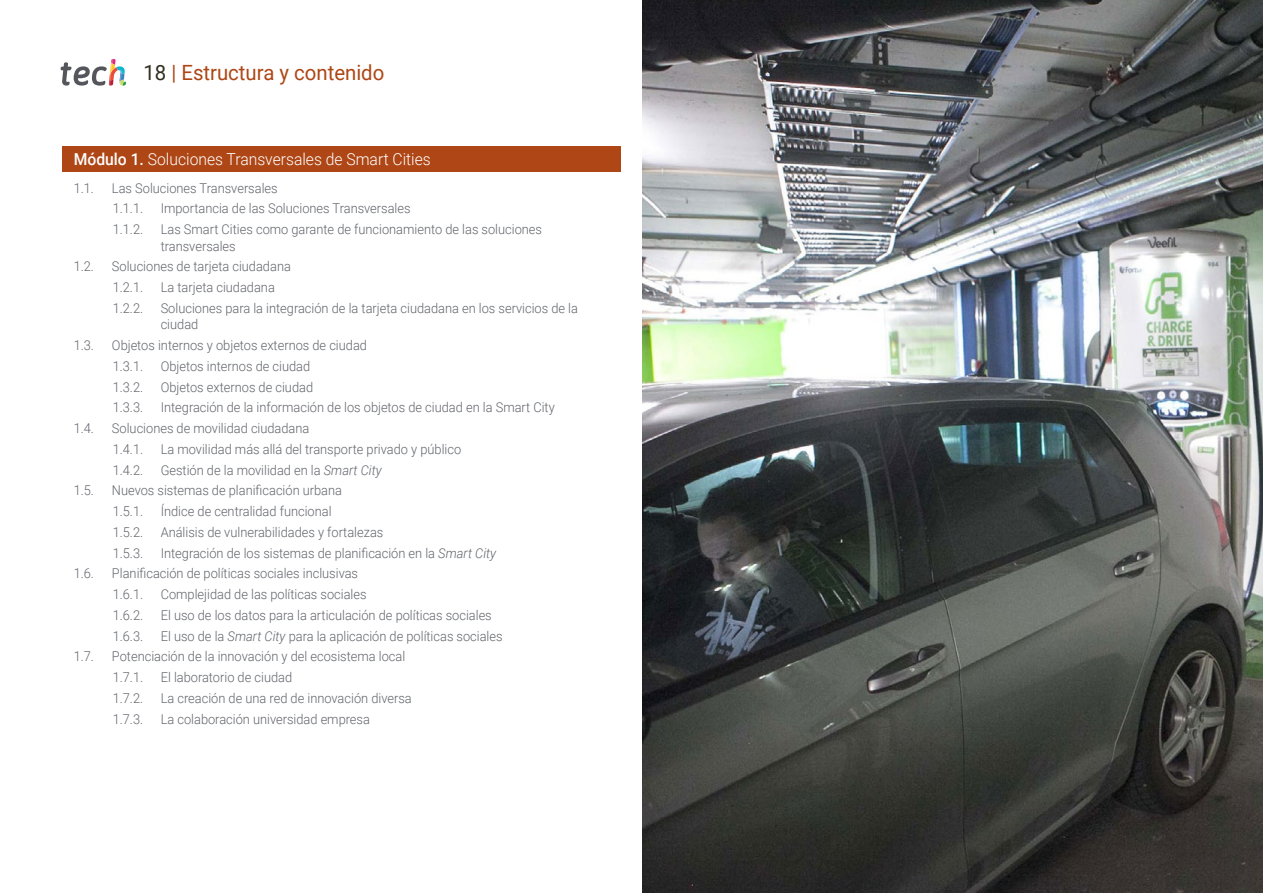
<style>
.page{position:relative;width:1263px;height:893px;background:#fff}
.page>*{position:absolute;margin:0;border:0;box-sizing:border-box;transform-origin:0 0}
.t1{font:21px "Roboto";color:#ae4615}
.t2{font:300 16.5px "Roboto";color:#fff;scale:.95 1}
.t3{font:300 13.5px/20.7px "Roboto";color:#61646a;scale:.95 1}
.s1{color:#312e20}
.s2{font-weight:500}
.s3{font-style:italic}
</style>
<div class="page">
<div style="left:63px;top:147px;width:558px;height:25px;background:#ae4615"></div>
<svg style="left:61px;top:59px;width:65px;height:27px"></svg>
<img style="left:642px;top:0;width:621px;height:893px">
<h1 class="t1" style="left:144px;top:57px;width:242px"><span class="s1">18</span> | Estructura y contenido</h1>
<p class="t2" style="left:74px;top:148px;width:377px"><span class="s2">Módulo 1.</span> Soluciones Transversales de Smart Cities</p>
<p class="t3" style="left:74px;top:177px;width:23px">1.1.</p>
<p class="t3" style="left:112px;top:177px;width:176px">Las Soluciones Transversales<br>1.1.1.</p>
<p class="t3" style="left:161px;top:198px;width:265px">Importancia de las Soluciones Transversales</p>
<p class="t3" style="left:113px;top:218px;width:34px">1.1.2.</p>
<p class="t3" style="left:161px;top:221px;width:403px;line-height:16.5px">Las Smart Cities como garante de funcionamiento de las soluciones transversales</p>
<p class="t3" style="left:74px;top:256px;width:23px">1.2.</p>
<p class="t3" style="left:112px;top:256px;width:190px">Soluciones de tarjeta ciudadana<br>1.2.1.</p>
<p class="t3" style="left:161px;top:276px;width:122px">La tarjeta ciudadana</p>
<p class="t3" style="left:113px;top:297px;width:34px">1.2.2.</p>
<p class="t3" style="left:161px;top:299px;width:441px;line-height:16.5px">Soluciones para la integración de la tarjeta ciudadana en los servicios de la ciudad</p>
<p class="t3" style="left:74px;top:334px;width:23px">1.3.</p>
<p class="t3" style="left:112px;top:334px;width:270px">Objetos internos y objetos externos de ciudad<br>1.3.1.</p>
<p class="t3" style="left:161px;top:355px;width:159px">Objetos internos de ciudad</p>
<p class="t3" style="left:113px;top:376px;width:34px">1.3.2.</p>
<p class="t3" style="left:161px;top:376px;width:162px">Objetos externos de ciudad</p>
<p class="t3" style="left:113px;top:397px;width:34px">1.3.3.</p>
<p class="t3" style="left:161px;top:397px;width:416px">Integración de la información de los objetos de ciudad en la Smart City</p>
<p class="t3" style="left:74px;top:417px;width:23px">1.4.</p>
<p class="t3" style="left:112px;top:417px;width:209px">Soluciones de movilidad ciudadana<br>1.4.1.</p>
<p class="t3" style="left:161px;top:438px;width:318px">La movilidad más allá del transporte privado y público</p>
<p class="t3" style="left:113px;top:459px;width:34px">1.4.2.</p>
<p class="t3" style="left:161px;top:459px;width:234px">Gestión de la movilidad en la <span class="s3">Smart City</span></p>
<p class="t3" style="left:74px;top:480px;width:23px">1.5.</p>
<p class="t3" style="left:112px;top:480px;width:244px">Nuevos sistemas de planificación urbana<br>1.5.1.</p>
<p class="t3" style="left:161px;top:500px;width:181px">Índice de centralidad funcional</p>
<p class="t3" style="left:113px;top:521px;width:34px">1.5.2.</p>
<p class="t3" style="left:161px;top:521px;width:236px">Análisis de vulnerabilidades y fortalezas</p>
<p class="t3" style="left:113px;top:542px;width:34px">1.5.3.</p>
<p class="t3" style="left:161px;top:542px;width:355px">Integración de los sistemas de planificación en la <span class="s3">Smart City</span></p>
<p class="t3" style="left:74px;top:563px;width:23px">1.6.</p>
<p class="t3" style="left:112px;top:563px;width:261px">Planificación de políticas sociales inclusivas<br>1.6.1.</p>
<p class="t3" style="left:161px;top:583px;width:218px">Complejidad de las políticas sociales</p>
<p class="t3" style="left:113px;top:604px;width:34px">1.6.2.</p>
<p class="t3" style="left:161px;top:604px;width:350px">El uso de los datos para la articulación de políticas sociales</p>
<p class="t3" style="left:113px;top:625px;width:34px">1.6.3.</p>
<p class="t3" style="left:161px;top:625px;width:361px">El uso de la <span class="s3">Smart City</span> para la aplicación de políticas sociales</p>
<p class="t3" style="left:74px;top:646px;width:23px">1.7.</p>
<p class="t3" style="left:112px;top:646px;width:310px">Potenciación de la innovación y del ecosistema local<br>1.7.1.</p>
<p class="t3" style="left:161px;top:666px;width:140px">El laboratorio de ciudad</p>
<p class="t3" style="left:113px;top:687px;width:34px">1.7.2.</p>
<p class="t3" style="left:161px;top:687px;width:266px">La creación de una red de innovación diversa</p>
<p class="t3" style="left:113px;top:708px;width:34px">1.7.3.</p>
<p class="t3" style="left:161px;top:708px;width:222px">La colaboración universidad empresa</p>
</div>
